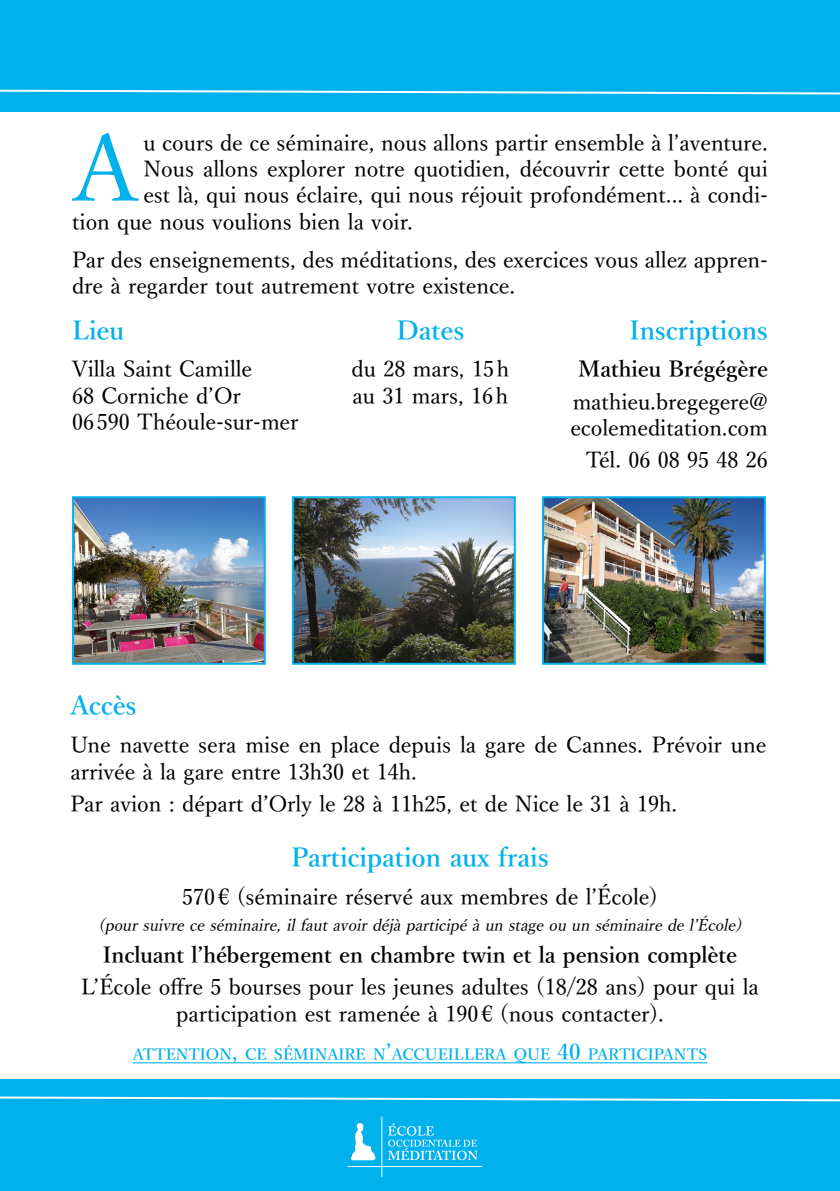
<style>
.page{position:relative;width:840px;height:1191px;background:#fff}
.page>*{position:absolute;margin:0;border:0;box-sizing:border-box;transform-origin:0 0}
.Texte{font:500 92.8px "Yu Min 36 p Kn";color:#00b1eb}
.Titre{font:600 26px "Yu Min 36 p Kn";color:#00b1eb}
.Texte-2{font:500 22px/26.4px "Yu Min 36 p Kn";color:#000}
.t1{font:600 22px "Yu Min 36 p Kn";color:#000}
.t2{font:italic 500 16px "Yu Min 36 p Kn";color:#000}
.t3{font:600 15.4px "Yu Min 36 p Kn";color:#00b1eb}
.s1{font-size:22px}
</style>
<div class="page">
<div style="left:0;top:0;width:839px;height:111px;background:#00b1eb"></div>
<svg style="left:0;top:89px;width:839px;height:6px"></svg>
<img style="left:75px;top:499px;width:187px;height:162px">
<div style="left:72px;top:496px;width:193px;height:168px;border:2px solid #00b1eb"></div>
<img style="left:295px;top:499px;width:217px;height:162px">
<div style="left:292px;top:496px;width:223px;height:168px;border:2px solid #00b1eb"></div>
<img style="left:544px;top:499px;width:218px;height:162px">
<div style="left:541px;top:496px;width:224px;height:168px;border:2px solid #00b1eb"></div>
<hr style="left:133px;top:1062px;width:573px;height:1px;background:#00b1eb">
<div style="left:0;top:1079px;width:839px;height:112px;background:#00b1eb"></div>
<svg style="left:0;top:1096px;width:839px;height:6px"></svg>
<svg style="left:387px;top:1123px;width:90px;height:37px"></svg>
<hr style="left:381px;top:1116px;width:1px;height:60px;background:#fff">
<hr style="left:347px;top:1166px;width:135px;height:1px;background:#fff">
<svg style="left:350px;top:1123px;width:25px;height:37px"></svg>
<p class="Texte" style="left:73px;top:83px;width:66px">A</p>
<p class="Texte-2" style="left:143px;top:127px;width:625px">u cours de ce séminaire, nous allons partir ensemble à l’aventure.</p>
<p class="Texte-2" style="left:143px;top:153px;width:625px">Nous allons explorer notre quotidien, découvrir cette bonté qui</p>
<p class="Texte-2" style="left:143px;top:180px;width:625px">est là, qui nous éclaire, qui nous réjouit profondément... à condi-</p>
<p class="Texte-2" style="left:72px;top:206px;width:342px">tion que nous voulions bien la voir.</p>
<p class="Texte-2" style="left:72px;top:244px;width:697px">Par des enseignements, des méditations, des exercices vous allez appren&shy;dre à regarder tout autrement votre existence.</p>
<p class="Titre" style="left:396px;top:315px;width:69px">Dates</p>
<p class="Texte-2" style="left:351px;top:354px;width:159px">du 28 mars, 15h au 31 mars, 16h</p>
<p class="Titre" style="left:72px;top:315px;width:53px">Lieu</p>
<p class="Texte-2" style="left:72px;top:354px;width:181px">Villa Saint Camille</p>
<p class="Texte-2" style="left:72px;top:380px;width:170px">68 Corniche d’Or</p>
<p class="Texte-2" style="left:72px;top:407px;width:228px">06 590 Théoule-sur-mer</p>
<p class="Titre" style="left:629px;top:315px;width:140px">Inscriptions</p>
<p class="t1" style="left:578px;top:357px;width:191px">Mathieu Brégégère</p>
<p class="Texte-2" style="left:570px;top:386px;width:199px">mathieu.bregegere@ ecolemeditation.com</p>
<p class="Texte-2" style="left:585px;top:444px;width:184px">Tél. 06 08 95 48 26</p>
<p class="Titre" style="left:70px;top:691px;width:68px">Accès</p>
<p class="Texte-2" style="left:70px;top:729px;width:697px">Une navette sera mise en place depuis la gare de Cannes. Prévoir une arrivée à la gare entre 13h30 et 14h.</p>
<p class="Texte-2" style="left:70px;top:788px;width:608px">Par avion : départ d’Orly le 28 à 11h25, et de Nice le 31 à 19h.</p>
<p class="Titre" style="left:291px;top:843px;width:259px">Participation aux frais</p>
<p class="Texte-2" style="left:182px;top:881px;width:477px">570€ (séminaire réservé aux membres de l’École)</p>
<p class="t2" style="left:99px;top:910px;width:649px">(poursuivreceséminaire,ilfautavoirdéjàparticipéàunstageouunséminairedel’École)</p>
<p class="t1" style="left:103px;top:943px;width:635px">Incluant l’hébergement en chambre twin et la pension complète</p>
<p class="Texte-2" style="left:81px;top:972px;width:678px;text-align:center">L’École offre 5 bourses pour les jeunes adultes (18/28 ans) pour qui la participation est ramenée à 190€ (nous contacter).</p>
<p class="t3" style="left:133px;top:1045px;width:575px">ATTENTION<span class="s1">,</span> CE SÉMINAIRE N<span class="s1">’</span>ACCUEILLERA QUE <span class="s1">40</span> PARTICIPANTS</p>
</div>
